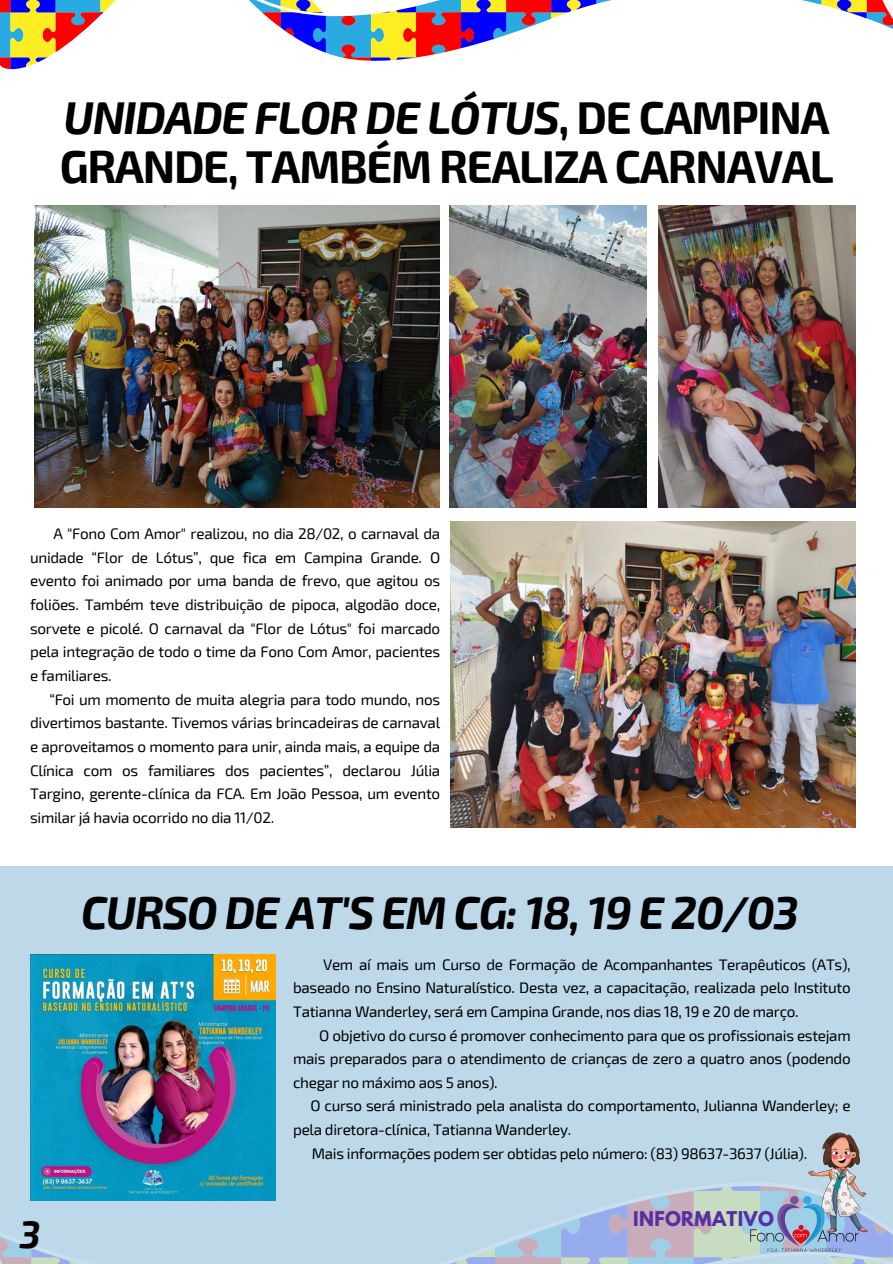
<style>
.page{position:relative;width:893px;height:1264px;background:#fff}
.page>*{position:absolute;margin:0;border:0;box-sizing:border-box;transform-origin:0 0}
.t1{font:700 45px/48.3px "Exo 2";letter-spacing:-.03em;color:#000}
.t2{font:italic 700 45px "Exo 2";letter-spacing:-.03em;color:#000}
.t3{font:italic 700 37.5px "Exo 2";color:#000}
.t4{font:700 18px "League Spartan";letter-spacing:.02em;color:#5730a4}
.t5{font:15.3px/23.7px "Exo 2";letter-spacing:-.02em;color:#000;text-align:justify}
.s1{font-style:italic}
</style>
<div class="page">
<img style="left:450px;top:206px;width:196px;height:301px">
<img style="left:658px;top:206px;width:197px;height:301px">
<svg style="left:0;top:0;width:892px;height:70px"></svg>
<div style="left:0;top:866px;width:892px;height:397px;background:#bcd8e9"></div>
<svg style="left:0;top:1169px;width:892px;height:94px"></svg>
<img style="left:790px;top:1132px;width:102px;height:102px">
<img style="left:745px;top:1182px;width:118px;height:81px">
<img style="left:34px;top:206px;width:405px;height:301px">
<img style="left:451px;top:521px;width:404px;height:306px">
<img style="left:30px;top:954px;width:245px;height:245px">
<p class="t1" style="left:60px;top:91px;width:775px"><span class="s1">UNIDADE FLOR DE LÓTUS</span>, DE CAMPINA<br>GRANDE, TAMBÉM REALIZA CARNAVAL</p>
<p class="t5" style="left:30px;top:521px;width:411px;text-indent:23px">A "Fono Com Amor" realizou, no dia 28/02, o carnaval da unidade “Flor de Lótus”, que fica em Campina Grande. O evento foi animado por uma banda de frevo, que agitou os foliões. Também teve distribuição de pipoca, algodão doce, sorvete e picolé. O carnaval da "Flor de Lótus" foi marcado pela integração de todo o time da Fono Com Amor, pacientes e familiares.</p>
<p class="t5" style="left:30px;top:686px;width:411px;text-indent:19px">“Foi um momento de muita alegria para todo mundo, nos divertimos bastante. Tivemos várias brincadeiras de carnaval e aproveitamos o momento para unir, ainda mais, a equipe da Clínica com os familiares dos pacientes”, declarou Júlia Targino, gerente-clínica da FCA. Em João Pessoa, um evento similar já havia ocorrido no dia 11/02.</p>
<p class="t3" style="left:20px;top:1209px;width:22px">3</p>
<p class="t2" style="left:81px;top:883px;width:719px">CURSO DE AT'S EM CG: 18, 19 E 20/03</p>
<p class="t5" style="left:293px;top:951px;width:559px;text-indent:30px">Vem aí mais um Curso de Formação de Acompanhantes Terapêuticos (ATs), baseado no Ensino Naturalístico. Desta vez, a capacitação, realizada pelo Instituto Tatianna Wanderley, será em Campina Grande, nos dias 18, 19 e 20 de março.</p>
<p class="t5" style="left:293px;top:1022px;width:559px;text-indent:26px">O objetivo do curso é promover conhecimento para que os profissionais estejam mais preparados para o atendimento de crianças de zero a quatro anos (podendo chegar no máximo aos 5 anos).</p>
<p class="t5" style="left:293px;top:1093px;width:559px;text-indent:17px">O curso será ministrado pela analista do comportamento, Julianna Wanderley; e pela diretora-clínica, Tatianna Wanderley.</p>
<p class="t5" style="left:312px;top:1140px;width:497px">Mais informações podem ser obtidas pelo número: (83) 98637-3637 (Júlia).</p>
<p class="t4" style="left:633px;top:1209px;width:142px">INFORMATIVO</p>
</div>
